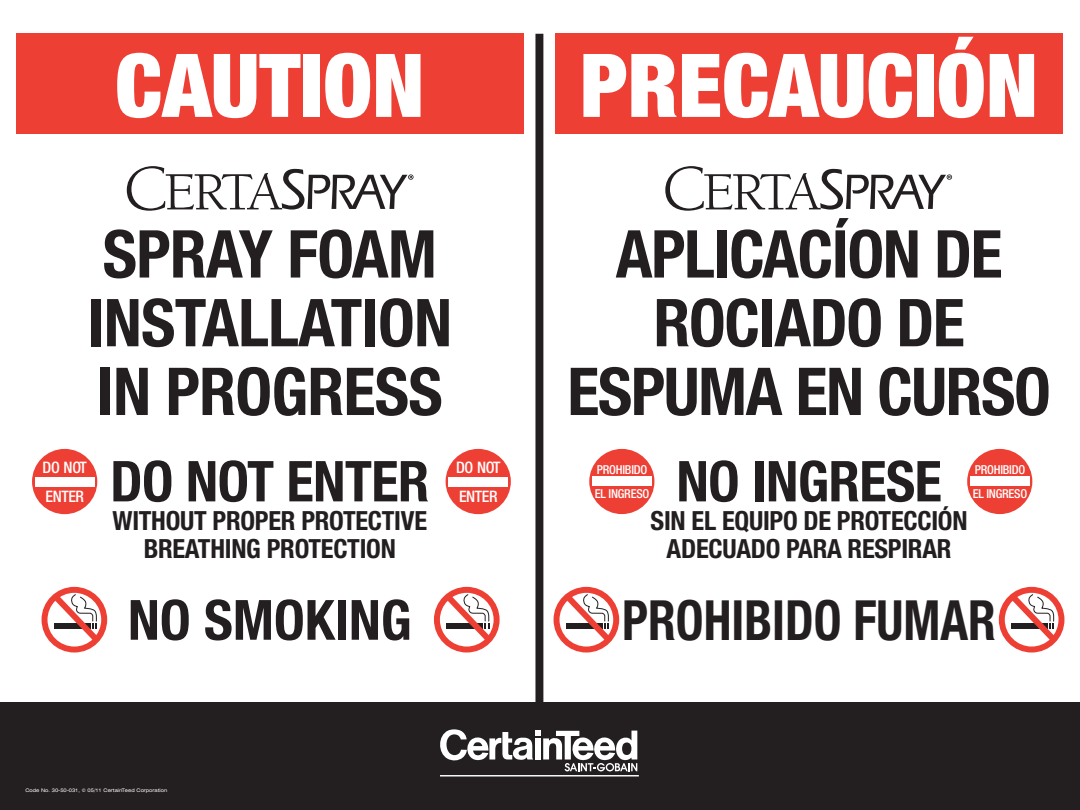
<style>
.page{position:relative;width:1080px;height:810px;background:#fff}
.page>*{position:absolute;margin:0;border:0;box-sizing:border-box;transform-origin:0 0}
.t1{font:900 condensed 88.12px "Helvetica Neue";color:#fff}
.t2{font:700 condensed 66.12px/68.8px "Helvetica Neue";letter-spacing:-.02em;color:#231f20}
.t3{font:700 condensed 56.38px "Helvetica Neue";letter-spacing:-.01em;color:#231f20}
.t4{font:700 condensed 55.5px "Helvetica Neue";color:#231f20;scale:.9 1}
.t5{font:700 condensed 55.5px "Helvetica Neue";color:#231f20}
.t6{font:700 condensed 26.44px/28.2px "Helvetica Neue";letter-spacing:-.01em;color:#231f20;text-align:center}
.t7{font:500 condensed 15.88px/28.5px "Helvetica Neue";letter-spacing:-.025em;color:#fff}
.t8{font:500 condensed 12.31px/24.2px "Helvetica Neue";letter-spacing:-.02em;color:#fff}
.t9{font:expanded 4.88px "Swiss 721 BT";color:#fff}
</style>
<div class="page">
<div style="left:0;top:702px;width:1080px;height:108px;background:#231f20"></div>
<svg style="left:440px;top:729px;width:197px;height:42px"></svg>
<hr style="left:440px;top:775px;width:199px;height:1px;background:#fff">
<div style="left:16px;top:34px;width:508px;height:100px;background:#ee3f34"></div>
<div style="left:555px;top:34px;width:508px;height:100px;background:#ee3f34"></div>
<div style="left:32px;top:449px;width:65px;height:65px;background:#ee3f34;border-radius:50%"></div>
<div style="left:35px;top:477px;width:59px;height:10px;background:#fff"></div>
<div style="left:446px;top:449px;width:65px;height:65px;background:#ee3f34;border-radius:50%"></div>
<div style="left:449px;top:477px;width:59px;height:10px;background:#fff"></div>
<svg style="left:42px;top:587px;width:65px;height:66px"></svg>
<svg style="left:554px;top:587px;width:65px;height:66px"></svg>
<svg style="left:434px;top:587px;width:66px;height:66px"></svg>
<svg style="left:999px;top:587px;width:65px;height:66px"></svg>
<div style="left:535px;top:34px;width:8px;height:675px;background:#231f20"></div>
<div style="left:967px;top:449px;width:65px;height:65px;background:#ee3f34;border-radius:50%"></div>
<div style="left:970px;top:477px;width:59px;height:9px;background:#fff"></div>
<div style="left:589px;top:449px;width:65px;height:65px;background:#ee3f34;border-radius:50%"></div>
<div style="left:592px;top:477px;width:59px;height:9px;background:#fff"></div>
<svg style="left:127px;top:166px;width:287px;height:45px"></svg>
<svg style="left:665px;top:166px;width:287px;height:45px"></svg>
<h1 class="t1" style="left:937px;top:31px;width:95px">ÓN</h1>
<h1 class="t1" style="left:115px;top:31px;width:311px">CAUTION</h1>
<h1 class="t1" style="left:580px;top:31px;width:185px">PRECAUCI</h1>
<h2 class="t2" style="left:87px;top:219px;width:366px">SPRAY FOAM<br>INSTALLATION<br>IN PROGRESS</h2>
<h2 class="t2" style="left:567px;top:219px;width:485px;text-align:center">APLICACÍON DE<br>ROCIADO DE<br>ESPUMA EN CURSO</h2>
<h3 class="t3" style="left:110px;top:447px;width:321px">DO NOT ENTER</h3>
<p class="t6" style="left:113px;top:506px;width:316px">WITHOUT PROPER PROTECTIVE<br>BREATHING PROTECTION</p>
<h3 class="t3" style="left:676px;top:447px;width:103px">NO INGRE</h3>
<h3 class="t3" style="left:886px;top:447px;width:53px">SE</h3>
<p class="t6" style="left:651px;top:506px;width:112px">SIN EL EQUIPO</p>
<p class="t6" style="left:804px;top:506px;width:47px">DE PROTECCI</p>
<p class="t6" style="left:938px;top:506px;width:28px">ÓN</p>
<p class="t6" style="left:667px;top:534px;width:44px">ADECUA</p>
<p class="t6" style="left:751px;top:534px;width:50px">DO PARA</p>
<p class="t6" style="left:848px;top:534px;width:54px">RESPIRAR</p>
<p class="t7" style="left:43px;top:453px;width:46px">DO NOT<br>ENTER</p>
<p class="t7" style="left:456px;top:453px;width:46px">DO NOT<br>ENTER</p>
<p class="t8" style="left:973px;top:457px;width:56px">PROHIBIDO<br>EL INGRESO</p>
<p class="t8" style="left:595px;top:457px;width:56px">PROHIBIDO<br>EL INGRESO</p>
<h3 class="t5" style="left:128px;top:586px;width:285px">NO SMOKING</h3>
<p class="t9" style="left:25px;top:788px;width:143px">Code No. 30-50-031, © 05/11 CertainTeed Corporation</p>
<h3 class="t4" style="left:622px;top:586px;width:27px">PROHI</h3>
<h3 class="t4" style="left:744px;top:586px;width:154px">BIDO FUMAR</h3>
</div>
